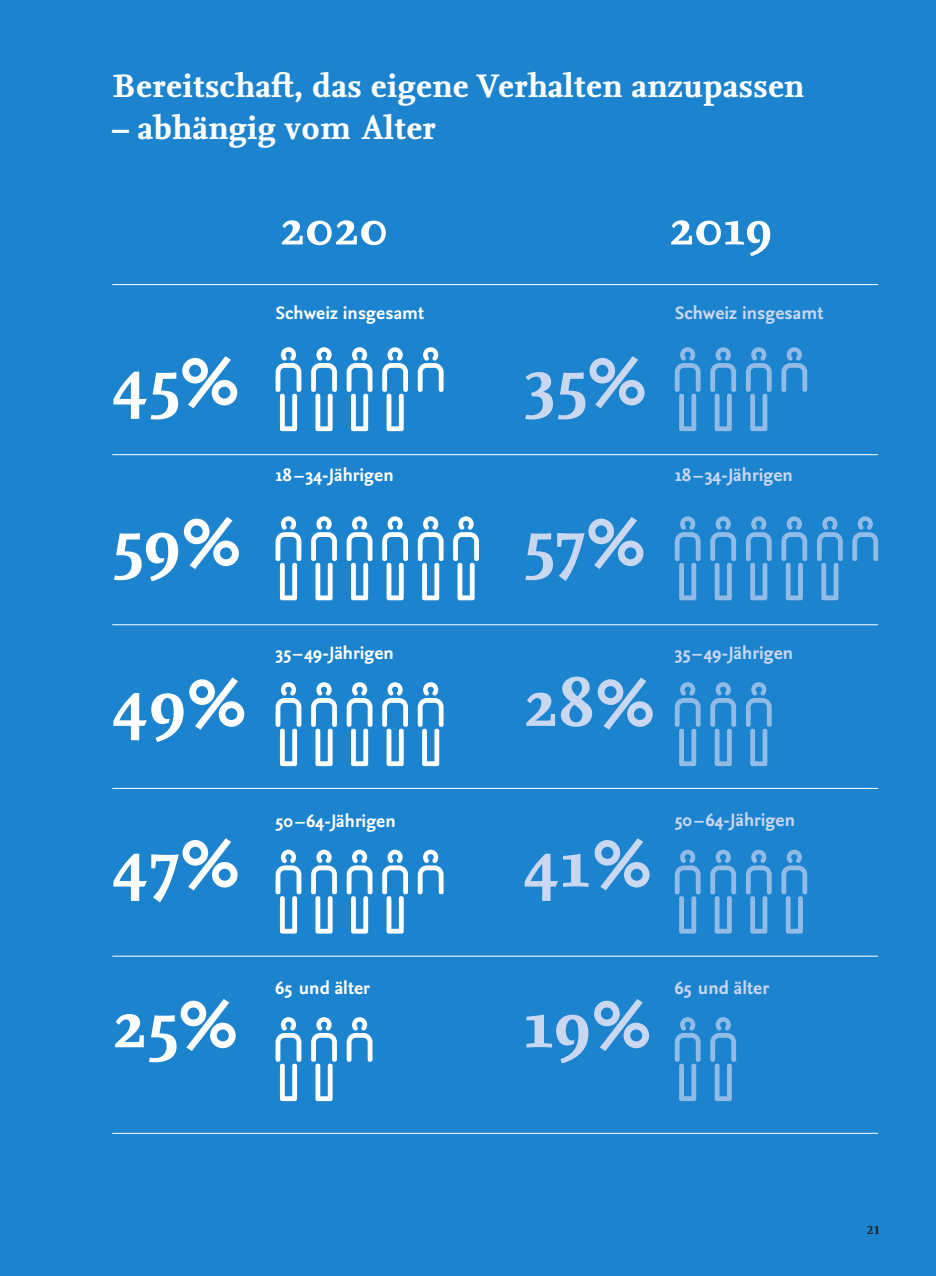
<style>
.page{position:relative;width:936px;height:1276px;background:#fff}
.page>*{position:absolute;margin:0;border:0;box-sizing:border-box;transform-origin:0 0}
.Lead{font:700 70px "Nexus Serif Pro";color:#fff}
.Lead-2{font:700 70px "Nexus Serif Pro";color:#cad7f1}
.Mittlerer_Titel{font:700 50.8px "Nexus Serif Pro";color:#fff}
.Mittlerer_Titel-2{font:700 34px "Nexus Serif Pro";letter-spacing:.01em;color:#fff}
.Empfehlung{font:700 18.8px "Nexus Sans Pro";color:#cad7f1}
.Empfehlung-2{font:700 18.8px "Nexus Sans Pro";color:#fff}
.t1{font:700 12px "Nexus Serif Pro";color:#231f20}
</style>
<div class="page">
<div style="left:0;top:0;width:935px;height:1276px;background:#1c83cf"></div>
<svg style="left:674px;top:682px;width:26px;height:84px"></svg>
<svg style="left:710px;top:682px;width:26px;height:84px"></svg>
<svg style="left:745px;top:682px;width:26px;height:84px"></svg>
<svg style="left:674px;top:849px;width:26px;height:84px"></svg>
<svg style="left:710px;top:849px;width:26px;height:84px"></svg>
<svg style="left:745px;top:849px;width:26px;height:84px"></svg>
<svg style="left:781px;top:849px;width:26px;height:84px"></svg>
<svg style="left:674px;top:1017px;width:26px;height:84px"></svg>
<svg style="left:710px;top:1017px;width:26px;height:84px"></svg>
<hr style="left:112px;top:454px;width:766px;height:1px;background:#fff">
<hr style="left:112px;top:284px;width:766px;height:1px;background:#fff">
<hr style="left:112px;top:624px;width:766px;height:1px;background:#fff">
<hr style="left:112px;top:788px;width:766px;height:1px;background:#fff">
<hr style="left:112px;top:955px;width:766px;height:1px;background:#fff">
<hr style="left:112px;top:1132px;width:766px;height:1px;background:#fff">
<svg style="left:275px;top:516px;width:26px;height:84px"></svg>
<svg style="left:311px;top:516px;width:26px;height:84px"></svg>
<svg style="left:346px;top:516px;width:26px;height:84px"></svg>
<svg style="left:382px;top:516px;width:26px;height:84px"></svg>
<svg style="left:418px;top:516px;width:25px;height:84px"></svg>
<svg style="left:453px;top:516px;width:26px;height:84px"></svg>
<svg style="left:275px;top:682px;width:26px;height:84px"></svg>
<svg style="left:311px;top:682px;width:26px;height:84px"></svg>
<svg style="left:346px;top:682px;width:26px;height:84px"></svg>
<svg style="left:382px;top:682px;width:26px;height:84px"></svg>
<svg style="left:418px;top:682px;width:25px;height:84px"></svg>
<svg style="left:674px;top:347px;width:26px;height:84px"></svg>
<svg style="left:710px;top:347px;width:26px;height:84px"></svg>
<svg style="left:745px;top:347px;width:26px;height:84px"></svg>
<svg style="left:781px;top:347px;width:26px;height:45px"></svg>
<svg style="left:674px;top:516px;width:26px;height:84px"></svg>
<svg style="left:710px;top:516px;width:26px;height:84px"></svg>
<svg style="left:745px;top:516px;width:26px;height:84px"></svg>
<svg style="left:781px;top:516px;width:26px;height:84px"></svg>
<svg style="left:817px;top:516px;width:25px;height:84px"></svg>
<svg style="left:852px;top:516px;width:26px;height:45px"></svg>
<svg style="left:275px;top:849px;width:26px;height:84px"></svg>
<svg style="left:311px;top:849px;width:26px;height:84px"></svg>
<svg style="left:346px;top:849px;width:26px;height:84px"></svg>
<svg style="left:382px;top:849px;width:26px;height:84px"></svg>
<svg style="left:418px;top:849px;width:25px;height:46px"></svg>
<svg style="left:275px;top:1017px;width:26px;height:84px"></svg>
<svg style="left:311px;top:1017px;width:26px;height:84px"></svg>
<svg style="left:346px;top:1017px;width:26px;height:45px"></svg>
<svg style="left:275px;top:347px;width:26px;height:84px"></svg>
<svg style="left:311px;top:347px;width:26px;height:84px"></svg>
<svg style="left:346px;top:347px;width:26px;height:84px"></svg>
<svg style="left:382px;top:347px;width:26px;height:84px"></svg>
<svg style="left:418px;top:347px;width:25px;height:45px"></svg>
<p class="Mittlerer_Titel-2" style="left:112px;top:61px;width:693px">Bereitschaft, das eigene Verhalten anzupassen</p>
<p class="Mittlerer_Titel-2" style="left:112px;top:103px;width:325px">– abhängig vom Alter</p>
<p class="Mittlerer_Titel" style="left:280px;top:191px;width:109px">2020</p>
<p class="Mittlerer_Titel" style="left:669px;top:191px;width:104px">2019</p>
<p class="Lead" style="left:112px;top:330px;width:128px">45%</p>
<p class="Lead" style="left:112px;top:491px;width:129px">59%</p>
<p class="Lead" style="left:112px;top:652px;width:135px">49%</p>
<p class="Lead" style="left:112px;top:812px;width:128px">47%</p>
<p class="Lead" style="left:112px;top:973px;width:126px">25%</p>
<p class="Empfehlung-2" style="left:275px;top:298px;width:150px">Schweiz insgesamt</p>
<p class="Lead-2" style="left:523px;top:330px;width:124px">35%</p>
<p class="Empfehlung" style="left:674px;top:298px;width:150px">Schweiz insgesamt</p>
<p class="Empfehlung-2" style="left:275px;top:460px;width:120px">18 –34-Jährigen</p>
<p class="Empfehlung" style="left:674px;top:460px;width:120px">18 –34-Jährigen</p>
<p class="Lead-2" style="left:523px;top:491px;width:123px">57%</p>
<p class="Empfehlung-2" style="left:275px;top:639px;width:120px">35 –49-Jährigen</p>
<p class="Empfehlung" style="left:674px;top:639px;width:120px">35 –49-Jährigen</p>
<p class="Lead-2" style="left:523px;top:652px;width:132px">28%</p>
<p class="Empfehlung-2" style="left:275px;top:806px;width:122px">50–64-Jährigen</p>
<p class="Empfehlung" style="left:674px;top:805px;width:122px">50–64-Jährigen</p>
<p class="Empfehlung-2" style="left:275px;top:973px;width:96px">65 und älter</p>
<p class="Lead-2" style="left:523px;top:812px;width:129px">41%</p>
<p class="Lead-2" style="left:523px;top:973px;width:128px">19%</p>
<p class="Empfehlung" style="left:674px;top:973px;width:96px">65 und älter</p>
<p class="t1" style="left:867px;top:1221px;width:13px">21</p>
</div>
